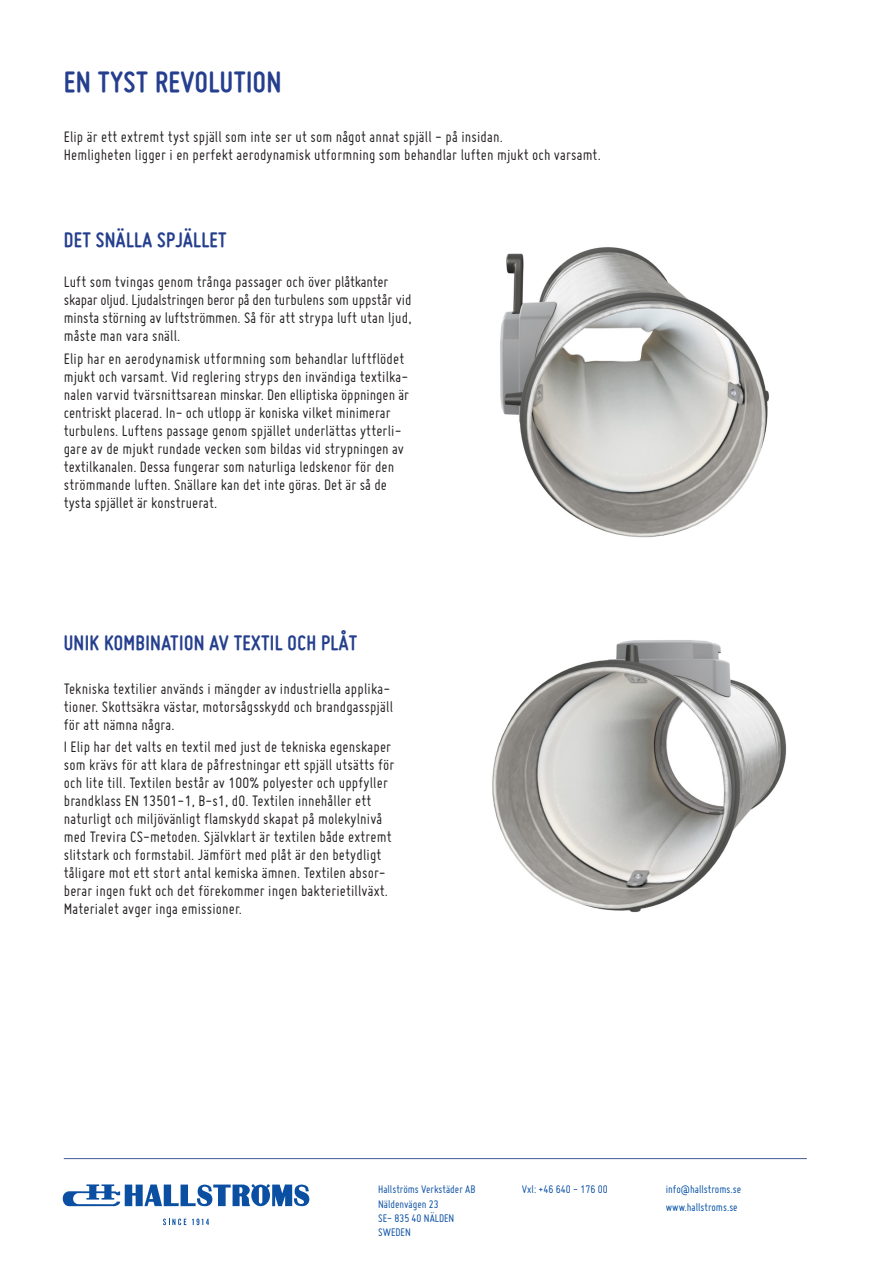
<style>
.page{position:relative;width:893px;height:1263px;background:#fff}
.page>*{position:absolute;margin:0;border:0;box-sizing:border-box;transform-origin:0 0}
.t1{font:700 31.5px "Miso";letter-spacing:.015em;color:#253f8e}
.t2{font:700 22.5px "Miso";letter-spacing:.015em;color:#253f8e}
.t3{font:16.5px/18px "Miso";letter-spacing:.01em;color:#231f20}
.t4{font:12px/14.4px "Miso";color:#0a4fa2}
.t5{font:12px/18.1px "Miso";color:#004ea3}
</style>
<div class="page">
<svg style="left:163px;top:1218px;width:23px;height:7px"></svg>
<svg style="left:192px;top:1218px;width:17px;height:7px"></svg>
<svg style="left:63px;top:1184px;width:246px;height:22px"></svg>
<hr style="left:64px;top:1158px;width:743px;height:1px;background:#435a94">
<img style="left:492px;top:640px;width:295px;height:273px">
<img style="left:500px;top:247px;width:270px;height:291px">
<p class="t1" style="left:64px;top:64px;width:219px">EN TYST REVOLUTION</p>
<p class="t3" style="left:64px;top:128px;width:539px">Elip är ett extremt tyst spjäll som inte ser ut som något annat spjäll - på insidan.<br>Hemligheten ligger i en perfekt aerodynamisk utformning som behandlar luften mjukt och varsamt.</p>
<p class="t2" style="left:64px;top:227px;width:164px">DET SNÄLLA SPJÄLLET</p>
<p class="t3" style="left:64px;top:273px;width:349px">Luft som tvingas genom trånga passager och över plåtkanter skapar oljud. Ljudalstringen beror på den turbulens som uppstår vid minsta störning av luftströmmen. Så för att strypa luft utan ljud, måste man vara snäll.</p>
<p class="t3" style="left:64px;top:349px;width:347px">Elip har en aerodynamisk utformning som behandlar luftflödet mjukt och varsamt. Vid reglering stryps den invändiga textilka&shy;nalen varvid tvärsnittsarean minskar. Den elliptiska öppningen är centriskt placerad. In- och utlopp är koniska vilket minimerar turbulens. Luftens passage genom spjället underlättas ytterli&shy;gare av de mjukt rundade vecken som bildas vid strypningen av textilkanalen. Dessa fungerar som naturliga ledskenor för den strömmande luften. Snällare kan det inte göras. Det är så de tysta spjället är konstruerat.</p>
<p class="t2" style="left:64px;top:630px;width:295px">UNIK KOMBINATION AV TEXTIL OCH PLÅT</p>
<p class="t3" style="left:64px;top:680px;width:331px">Tekniska textilier används i mängder av industriella applika&shy;tioner. Skottsäkra västar, motorsågsskydd och brandgasspjäll för att nämna några.</p>
<p class="t3" style="left:64px;top:738px;width:332px">I Elip har det valts en textil med just de tekniska egenskaper som krävs för att klara de påfrestningar ett spjäll utsätts för och lite till. Textilen består av 100% polyester och uppfyller brandklass EN 13501-1, B-s1, d0. Textilen innehåller ett naturligt och miljövänligt flamskydd skapat på molekylnivå med Trevira CS-metoden. Självklart är textilen både extremt slitstark och formstabil. Jämfört med plåt är den betydligt tåligare mot ett stort antal kemiska ämnen. Textilen absor&shy;berar ingen fukt och det förekommer ingen bakterietillväxt.<br>Materialet avger inga emissioner.</p>
<p class="t4" style="left:378px;top:1182px;width:99px">Hallströms Verkstäder AB<br>Näldenvägen 23<br>SE- 835 40 NÄLDEN<br>SWEDEN</p>
<p class="t4" style="left:522px;top:1182px;width:87px">Vxl: +46 640 - 176 00</p>
<p class="t5" style="left:666px;top:1180px;width:77px">info@hallstroms.se www.hallstroms.se</p>
</div>
